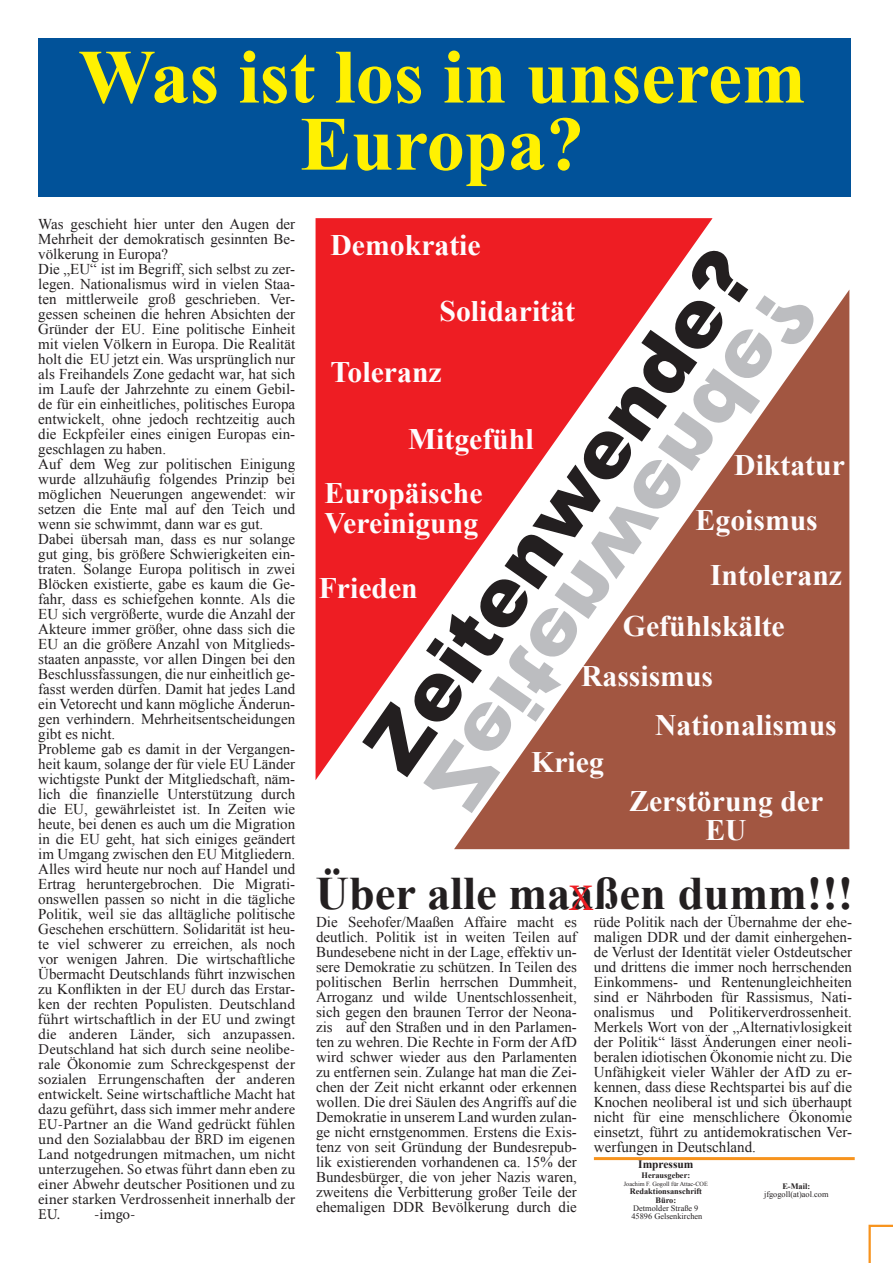
<style>
.page{position:relative;width:893px;height:1263px;background:#fff}
.page>*{position:absolute;margin:0;border:0;box-sizing:border-box;transform-origin:0 0}
.t1{font:900 79.65px "Arial";color:#231f20}
.t2{font:700 76.65px/67.1px "Times New Roman";color:#fff101;text-align:center}
.t3{font:700 46.5px "Times New Roman";color:#231f20}
.t4{font:37.5px "Minion Pro";color:#ee1d23}
.t5{font:700 29.7px "Times New Roman";color:#fefcfd}
.t6{font:15px/15px "Times New Roman";color:#231f20;text-align:justify}
.t7{font:700 11.55px "Times New Roman";color:#231f20}
.t8{font:8.25px "Times New Roman";color:#231f20}
.t9{font:700 8.25px "Times New Roman";color:#231f20}
.t10{font:6.3px "Times New Roman";color:#231f20}
.s1{font-family:"Minion Pro"}
</style>
<div class="page">
<svg style="left:868px;top:1225px;width:25px;height:38px"></svg>
<div style="left:38px;top:38px;width:813px;height:159px;background:#015299"></div>
<svg style="left:316px;top:218px;width:396px;height:562px;background:#f0383d"></svg>
<div style="left:454px;top:290px;width:395px;height:559px;background:#a25641"></div>
<hr style="left:594px;top:1157px;width:261px;height:3px;background:#f7931d">
<svg style="left:423px;top:283px;width:398px;height:533px"></svg>
<p class="t2" style="left:79px;top:41px;width:729px">Was ist los in unserem<br>Europa?</p>
<p class="t6" style="left:38px;top:216px;width:258px">Was geschieht hier unter den Augen der Mehrheit der demokratisch gesinnten Be&shy;völkerung in Europa?</p>
<p class="t6" style="left:38px;top:261px;width:259px">Die „EU“ ist im Begriff, sich selbst zu zer&shy;legen. Nationalismus wird in vielen Staa&shy;ten mittlerweile groß geschrieben. Ver&shy;gessen scheinen die hehren Absichten der Gründer der EU. Eine politische Einheit mit vielen Völkern in Europa. Die Realität holt die EU jetzt ein. Was ursprünglich nur als Freihandels Zone gedacht war, hat sich im Laufe der Jahrzehnte zu einem Gebil&shy;de für ein einheitliches, politisches Europa entwickelt, ohne jedoch rechtzeitig auch die Eckpfeiler eines einigen Europas ein&shy;geschlagen zu haben.</p>
<p class="t6" style="left:38px;top:456px;width:259px">Auf dem Weg zur politischen Einigung wurde allzuhäufig folgendes Prinzip bei möglichen Neuerungen angewendet: wir setzen die Ente mal auf den Teich und wenn sie schwimmt, dann war es gut.</p>
<p class="t6" style="left:38px;top:531px;width:258px">Dabei übersah man, dass es nur solange gut ging, bis größere Schwierigkeiten ein&shy;traten. Solange Europa politisch in zwei Blöcken existierte, gabe es kaum die Ge&shy;fahr, dass es schiefgehen konnte. Als die EU sich vergrößerte, wurde die Anzahl der Akteure immer größer, ohne dass sich die EU an die größere Anzahl von Mitglieds&shy;staaten anpasste, vor allen Dingen bei den Beschlussfassungen, die nur einheitlich ge&shy;fasst werden dürfen. Damit hat jedes Land ein Vetorecht und kann mögliche Änderun&shy;gen verhindern. Mehrheitsentscheidungen gibt es nicht.</p>
<p class="t6" style="left:38px;top:741px;width:259px">Probleme gab es damit in der Vergangen&shy;heit kaum, solange der für viele EU Länder wichtigste Punkt der Mitgliedschaft, näm&shy;lich die finanzielle Unterstützung durch die EU, gewährleistet ist. In Zeiten wie heute, bei denen es auch um die Migration in die EU geht, hat sich einiges geändert im Umgang zwischen den EU Mitgliedern.<br>Alles wird heute nur noch auf Handel und Ertrag heruntergebrochen. Die Migrati&shy;onswellen passen so nicht in die tägliche Politik, weil sie das alltägliche politische Geschehen erschüttern. Solidarität ist heu&shy;te viel schwerer zu erreichen, als noch vor wenigen Jahren. Die wirtschaftliche Übermacht Deutschlands führt inzwischen zu Konflikten in der EU durch das Erstar&shy;ken der rechten Populisten. <span class="s1">Deutschland führt wirtschaftlich in der EU und zwingt die anderen Länder, sich anzupassen.<br>Deutschland hat sich durch seine neolibe&shy;rale Ökonomie zum Schreckgespenst der sozialen Errungenschaften der anderen entwickelt. Seine wirtschaftliche Macht hat dazu geführt, dass sich immer mehr andere EU-Partner an die Wand gedrückt fühlen und den Sozialabbau der BRD im eigenen Land notgedrungen mitmachen, um nicht unterzugehen. So etwas führt dann eben zu einer Abwehr deutscher Positionen und zu einer starken Verdrossenheit innerhalb der EU. -imgo-</span></p>
<p class="t5" style="left:331px;top:224px;width:152px">Demokratie</p>
<p class="t1" style="left:336px;top:729px;width:616px;rotate:-55deg">Zeitenwende?</p>
<p class="t5" style="left:439px;top:291px;width:137px">Solidarität</p>
<p class="t5" style="left:331px;top:351px;width:113px">Toleranz</p>
<p class="t5" style="left:408px;top:419px;width:127px">Mitgefühl</p>
<p class="t5" style="left:734px;top:444px;width:112px">Diktatur</p>
<p class="t5" style="left:325px;top:473px;width:159px">Europäische</p>
<p class="t5" style="left:325px;top:503px;width:155px">Vereinigung</p>
<p class="t5" style="left:696px;top:499px;width:124px">Egoismus</p>
<p class="t5" style="left:710px;top:554px;width:134px">Intoleranz</p>
<p class="t5" style="left:319px;top:568px;width:101px">Frieden</p>
<p class="t5" style="left:623px;top:606px;width:163px">Gefühlskälte</p>
<p class="t5" style="left:581px;top:655px;width:134px">Rassismus</p>
<p class="t5" style="left:655px;top:705px;width:183px">Nationalismus</p>
<p class="t5" style="left:531px;top:741px;width:74px">Krieg</p>
<p class="t5" style="left:629px;top:780px;width:195px">Zerstörung der</p>
<p class="t5" style="left:705px;top:810px;width:43px">EU</p>
<p class="t3" style="left:316px;top:861px;width:539px">Über alle maaßen dumm!!!</p>
<p class="t4" style="left:569px;top:872px;width:26px">X</p>
<p class="t6" style="left:316px;top:914px;width:262px">Die Seehofer/Maaßen Affaire macht es deutlich. Politik ist in weiten Teilen auf Bundesebene nicht in der Lage, effektiv un&shy;sere Demokratie zu schützen. In Teilen des politischen Berlin herrschen Dummheit, Arroganz und wilde Unentschlossenheit, sich gegen den braunen Terror der Neona&shy;zis auf den Straßen und in den Parlamen&shy;ten zu wehren. Die Rechte in Form der AfD wird schwer wieder aus den Parlamenten zu entfernen sein. Zulange hat man die Zei&shy;chen der Zeit nicht erkannt oder erkennen wollen. Die drei Säulen des Angriffs auf die Demokratie in unserem Land wurden zulan&shy;ge nicht ernstgenommen. Erstens die Exis&shy;tenz von seit Gründung der Bundesrepub&shy;lik existierenden vorhandenen ca. 15% der Bundesbürger, die von jeher Nazis waren, zweitens die Verbitterung großer Teile der ehemaligen DDR Bevölkerung durch die</p>
<p class="t6" style="left:594px;top:914px;width:260px">rüde Politik nach der Übernahme der ehe&shy;maligen DDR und der damit einhergehen&shy;de Verlust der Identität vieler Ostdeutscher und drittens die immer noch herrschenden Einkommens- und Rentenungleichheiten sind er Nährboden für Rassismus, Nati&shy;onalismus und Politikerverdrossenheit.<br>Merkels Wort von der „Alternativlosigkeit der Politik“ lässt Änderungen einer neoli&shy;beralen idiotischen Ökonomie nicht zu. Die Unfähigkeit vieler Wähler der AfD zu er&shy;kennen, dass diese Rechtspartei bis auf die Knochen neoliberal ist und sich überhaupt nicht für eine menschlichere Ökonomie einsetzt, führt zu antidemokratischen Ver&shy;werfungen in Deutschland.</p>
<p class="t7" style="left:638px;top:1156px;width:57px">Impressum</p>
<p class="t9" style="left:642px;top:1169px;width:50px">Herausgeber:</p>
<p class="t10" style="left:624px;top:1180px;width:86px">Joachim F. Gogoll für Attac-COE</p>
<p class="t9" style="left:630px;top:1186px;width:74px">Redaktionsanschrift</p>
<p class="t9" style="left:655px;top:1194px;width:22px">Büro:</p>
<p class="t8" style="left:633px;top:1203px;width:67px">Detmolder Straße 9</p>
<p class="t8" style="left:631px;top:1211px;width:72px">45896 Gelsenkirchen</p>
<p class="t9" style="left:782px;top:1180px;width:29px">E-Mail:</p>
<p class="t8" style="left:764px;top:1189px;width:66px">jfgogoll(at)aol.com</p>
</div>
